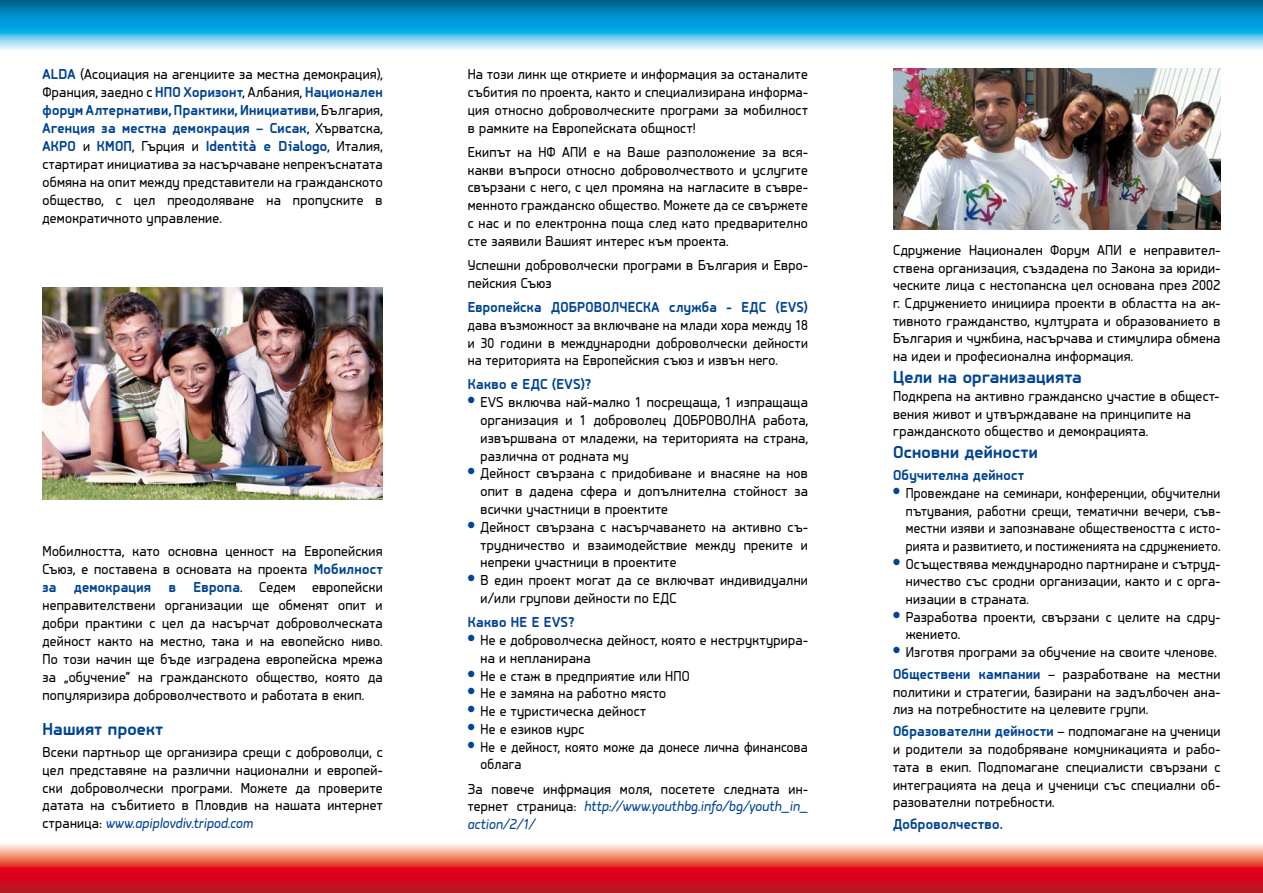
<style>
.page{position:relative;width:1263px;height:893px;background:#fff}
.page>*{position:absolute;margin:0;border:0;box-sizing:border-box;transform-origin:0 0}
.t1{font:700 18px "PF Isotext Pro";letter-spacing:.015em;color:#004494}
.t2{font:15px/17.9px "PF Isotext Pro";letter-spacing:.02em;color:#000;text-align:justify;scale:.95 1}
.t3{font:15px/17.7px "PF Isotext Pro";letter-spacing:.02em;color:#000;scale:.92 1}
.t4{font:15px/17.9px "PF Isotext Pro";letter-spacing:.02em;color:#000;text-align:justify;scale:.93 1}
.t5{font:700 15px "PF Isotext Pro";letter-spacing:.02em;color:#004494;scale:.95 1}
.t6{font:700 15px "PF Isotext Pro";letter-spacing:.02em;color:#004494;scale:.93 1}
.s1{font-weight:700;color:#004494}
.s2{font-style:italic;color:#004494}
.s3{font-weight:700;font-size:27px;color:#004494}
</style>
<div class="page">
<div style="left:0;top:0;width:1263px;height:26px;background:linear-gradient(to bottom,#00658f,#00a3e7)"></div>
<div style="left:0;top:867px;width:1263px;height:26px;background:linear-gradient(to bottom,#ea0019,#b81720)"></div>
<svg style="left:0;top:26px;width:1263px;height:24px;background:#6dccef"></svg>
<svg style="left:0;top:843px;width:1263px;height:24px;background:#f19881"></svg>
<img style="left:893px;top:68px;width:327px;height:162px">
<img style="left:43px;top:287px;width:340px;height:213px">
<p class="t2" style="left:42px;top:65px;width:360px"><span class="s1">ALDA</span> (Асоциация на агенциите за местна демокрация), Франция, заедно с <span class="s1">НПО Хоризонт</span>, Албания, <span class="s1">Национален форум Алтернативи, Практики, Инициативи</span>, България, <span class="s1">Агенция за местна демокрация – Сисак</span>, Хърватска, <span class="s1">АКРО</span> и <span class="s1">КМОП</span>, Гърция и <span class="s1">Identità e Dialogo</span>, Италия, стартират инициатива за насърчаване непрекъснатата обмяна на опит между представители на гражданското общество, с цел преодоляване на пропуските в демократичното управление.</p>
<p class="t2" style="left:42px;top:542px;width:360px">Мобилността, като основна ценност на Европейския Съюз, е поставена в основата на проекта <span class="s1">Мобилност за демокрация в Европа</span>. Седем европейски неправителствени организации ще обменят опит и добри практики с цел да насърчат доброволческата дейност както на местно, така и на евопейско ниво.<br>По този начин ще бъде изградена европейска мрежа за „обучение” на гражданското общество, която да популяризира доброволчеството и работата в екип.</p>
<p class="t1" style="left:43px;top:718px;width:122px">Нашият проект</p>
<p class="t2" style="left:43px;top:743px;width:360px">Всеки партньор ще организира срещи с доброволци, с цел представяне на различни национални и европей&shy;ски доброволчески програми. Можете да проверите датата на събитието в Пловдив на нашата интернет страница: <span class="s2">www.apiplovdiv.tripod.com</span></p>
<p class="t2" style="left:468px;top:65px;width:360px">На този линк ще откриете и информация за останалите събития по проекта, както и специализирана информа&shy;ция относно доброволческите програми за мобилност в рамките на Европейската общност!</p>
<p class="t2" style="left:468px;top:143px;width:360px">Екипът на НФ АПИ е на Ваше разположение за вся&shy;какви въпроси относно доброволчеството и услугите свързани с него, с цел промяна на нагласите в съвре&shy;менното гражданско общество. Можете да се свържете с нас и по електронна поща след като предварително сте заявили Вашият интерес към проекта.</p>
<p class="t2" style="left:468px;top:256px;width:360px">Успешни доброволчески програми в България и Евро&shy;пейския Съюз</p>
<p class="t6" style="left:468px;top:298px;width:367px">Европейска ДОБРОВОЛЧЕСКА служба - ЕДС (EVS)</p>
<p class="t4" style="left:468px;top:316px;width:367px">дава възможност за включване на млади хора между 18 и 30 години в международни доброволчески дейности на територията на Европейския съюз и извън него.</p>
<p class="t5" style="left:468px;top:376px;width:132px">Какво е ЕДС (EVS)?</p>
<p class="t2" style="left:480px;top:393px;width:346px;text-indent:-13px"><span class="s3">•</span> EVS включва най-малко 1 посрещаща, 1 изпращаща организация и 1 доброволец ДОБРОВОЛНА работа, извършвана от младежи, на територията на страна, различна от родната му</p>
<p class="t2" style="left:480px;top:464px;width:346px;text-indent:-13px"><span class="s3">•</span> Дейност свързана с придобиване и внасяне на нов опит в дадена сфера и допълнителна стойност за всички участници в проектите</p>
<p class="t2" style="left:480px;top:518px;width:346px;text-indent:-13px"><span class="s3">•</span> Дейност свързана с насърчаването на активно съ&shy;трудничество и взаимодействие между преките и непреки участници в проектите</p>
<p class="t2" style="left:480px;top:571px;width:346px;text-indent:-13px"><span class="s3">•</span> В един проект могат да се включват индивидуални и/или групови дейности по ЕДС</p>
<p class="t5" style="left:468px;top:613px;width:114px">Какво НЕ Е EVS?</p>
<p class="t2" style="left:480px;top:631px;width:346px;text-indent:-13px"><span class="s3">•</span> Не е доброволческа дейност, която е неструктурира&shy;на и непланирана</p>
<p class="t2" style="left:468px;top:666px;width:235px"><span class="s3">•</span> Не е стаж в предприятие или НПО</p>
<p class="t2" style="left:468px;top:684px;width:210px"><span class="s3">•</span> Не е замяна на работно място</p>
<p class="t2" style="left:468px;top:702px;width:189px"><span class="s3">•</span> Не е туристическа дейност</p>
<p class="t2" style="left:468px;top:720px;width:124px"><span class="s3">•</span> Не е езиков курс</p>
<p class="t3" style="left:480px;top:738px;width:357px;text-indent:-13px"><span class="s3">•</span> Не е дейност, която може да донесе лична финансова облага</p>
<p class="t2" style="left:468px;top:780px;width:360px">За повече инфрмация моля, посетете следната ин&shy;тернет страница: <span class="s2">http://www.youthbg.info/bg/youth_in_ action/2/1/</span></p>
<p class="t2" style="left:893px;top:241px;width:346px">Сдружение Национален Форум АПИ е неправител&shy;ствена организация, създадена по Закона за юриди&shy;ческите лица с нестопанска цел основана през 2002 г. Сдружението инициира проекти в областта на ак&shy;тивното гражданство, културата и образованието в България и чужбина, насърчава и стимулира обмена на идеи и професионална информация.</p>
<p class="t1" style="left:893px;top:367px;width:190px">Цели на организацията</p>
<p class="t2" style="left:893px;top:387px;width:345px;text-align:left">Подкрепа на активно гражданско участие в общест&shy;вения живот и утвърждаване на принципите на гражданското общество и демокрацията.</p>
<p class="t1" style="left:893px;top:442px;width:146px">Основни дейности</p>
<p class="t5" style="left:893px;top:466px;width:140px">Обучителна дейност</p>
<p class="t3" style="left:906px;top:484px;width:343px;text-align:justify;text-indent:-13px"><span class="s3">•</span> Провеждане на семинари, конференции, обучителни пътувания, работни срещи, тематични вечери, съв&shy;местни изяви и запознаване обществеността с исто&shy;рията и развитието, и постиженията на сдружението.</p>
<p class="t2" style="left:906px;top:555px;width:333px;text-indent:-13px"><span class="s3">•</span> Осъществява международно партниране и сътруд&shy;ничество със сродни организации, както и с орга&shy;низации в страната.</p>
<p class="t2" style="left:906px;top:608px;width:333px;text-indent:-13px"><span class="s3">•</span> Разработва проекти, свързани с целите на сдру&shy;жението.</p>
<p class="t2" style="left:893px;top:641px;width:346px;line-height:21.9px"><span class="s3">•</span> Изготвя програми за обучение на своите членове.<br><span class="s1">Обществени кампании</span> – разработване на местни</p>
<p class="t2" style="left:893px;top:683px;width:346px">политики и стратегии, базирани на задълбочен ана&shy;лиз на потребностите на целевите групи.</p>
<p class="t2" style="left:893px;top:722px;width:346px"><span class="s1">Образователни дейности</span> – подпомагане на ученици и родители за подобряване комуникацията и рабо&shy;тата в екип. Подпомагане специалисти свързани с интеграцията на деца и ученици със специални об&shy;разователни потребности.</p>
<p class="t5" style="left:893px;top:815px;width:117px">Доброволчество.</p>
</div>
